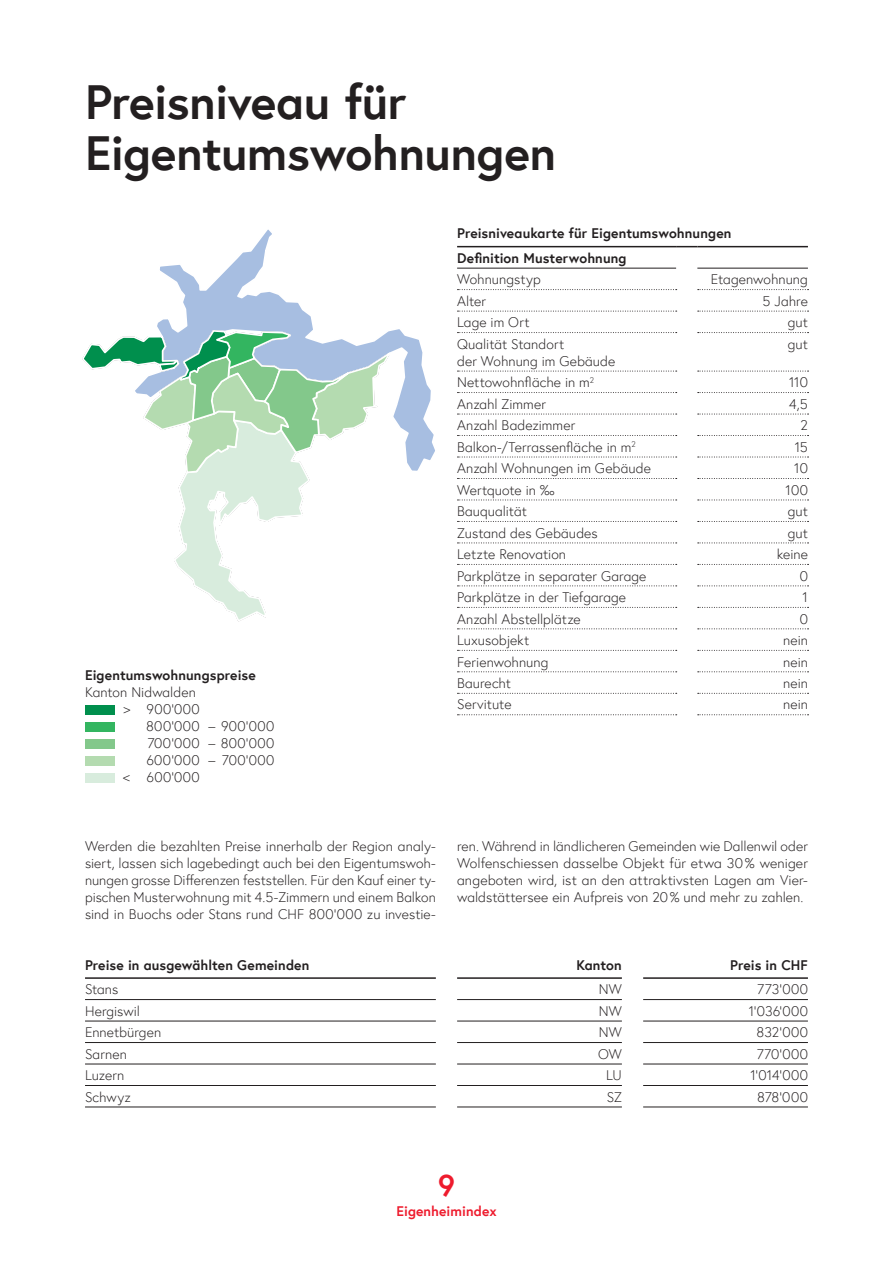
<style>
.page{position:relative;width:893px;height:1263px;background:#fff}
.page>*{position:absolute;margin:0;border:0;box-sizing:border-box;transform-origin:0 0}
.t1{font:48px/51px "Europa Bold Alt";letter-spacing:-.01em;color:#231f20}
.t2{font:30px "Europa Bold Alt";color:#ee1b2d}
.t3{font:13.8px/17px "Europa Light Alt";letter-spacing:.005em;color:#231f20;text-align:justify}
.t4{font:13.8px/24.6px "Europa Bold Alt";letter-spacing:.005em;color:#231f20}
.t5{font:13.8px "Europa Light Alt";letter-spacing:.035em;color:#231f20}
.t6{font:13.8px "Europa Bold Alt";letter-spacing:.005em;color:#ee1b2d}
</style>
<div class="page">
<svg style="left:157px;top:229px;width:278px;height:242px"></svg>
<svg style="left:82px;top:329px;width:312px;height:293px"></svg>
<hr style="left:457px;top:977px;width:165px;height:2px;background:#231f20">
<hr style="left:643px;top:999px;width:165px;height:1px;background:#231f20">
<hr style="left:85px;top:977px;width:351px;height:2px;background:#231f20">
<hr style="left:85px;top:999px;width:351px;height:1px;background:#231f20">
<hr style="left:85px;top:1021px;width:351px;height:1px;background:#231f20">
<hr style="left:85px;top:1042px;width:351px;height:1px;background:#231f20">
<hr style="left:85px;top:1064px;width:351px;height:1px;background:#231f20">
<hr style="left:85px;top:1085px;width:351px;height:1px;background:#231f20">
<hr style="left:85px;top:1107px;width:351px;height:1px;background:#231f20">
<hr style="left:457px;top:999px;width:165px;height:1px;background:#231f20">
<hr style="left:457px;top:1021px;width:165px;height:1px;background:#231f20">
<hr style="left:457px;top:1042px;width:165px;height:1px;background:#231f20">
<hr style="left:457px;top:1064px;width:165px;height:1px;background:#231f20">
<hr style="left:457px;top:1085px;width:165px;height:1px;background:#231f20">
<hr style="left:457px;top:1107px;width:165px;height:1px;background:#231f20">
<hr style="left:643px;top:1042px;width:165px;height:1px;background:#231f20">
<hr style="left:643px;top:1064px;width:165px;height:1px;background:#231f20">
<hr style="left:643px;top:1085px;width:165px;height:1px;background:#231f20">
<hr style="left:643px;top:1107px;width:165px;height:1px;background:#231f20">
<hr style="left:643px;top:977px;width:165px;height:2px;background:#231f20">
<hr style="left:643px;top:1021px;width:165px;height:1px;background:#231f20">
<hr style="left:457px;top:246px;width:219px;height:1px;background:#231f20">
<svg style="left:676px;top:246px;width:21px;height:1px"></svg>
<hr style="left:697px;top:246px;width:111px;height:1px;background:#231f20">
<hr style="left:457px;top:268px;width:219px;height:1px;background:#231f20">
<hr style="left:697px;top:268px;width:111px;height:1px;background:#231f20">
<svg style="left:457px;top:289px;width:220px;height:1px"></svg>
<svg style="left:457px;top:311px;width:220px;height:1px"></svg>
<svg style="left:457px;top:332px;width:220px;height:1px"></svg>
<svg style="left:457px;top:371px;width:220px;height:1px"></svg>
<svg style="left:457px;top:392px;width:220px;height:1px"></svg>
<svg style="left:457px;top:414px;width:220px;height:1px"></svg>
<svg style="left:457px;top:435px;width:220px;height:1px"></svg>
<svg style="left:457px;top:457px;width:220px;height:1px"></svg>
<svg style="left:457px;top:478px;width:220px;height:1px"></svg>
<svg style="left:457px;top:500px;width:220px;height:1px"></svg>
<svg style="left:457px;top:521px;width:220px;height:1px"></svg>
<svg style="left:457px;top:542px;width:220px;height:1px"></svg>
<svg style="left:457px;top:564px;width:220px;height:1px"></svg>
<svg style="left:457px;top:585px;width:220px;height:1px"></svg>
<svg style="left:457px;top:607px;width:220px;height:1px"></svg>
<svg style="left:457px;top:628px;width:220px;height:1px"></svg>
<svg style="left:457px;top:650px;width:220px;height:1px"></svg>
<svg style="left:457px;top:671px;width:220px;height:1px"></svg>
<svg style="left:457px;top:693px;width:220px;height:1px"></svg>
<svg style="left:457px;top:714px;width:220px;height:1px"></svg>
<svg style="left:698px;top:289px;width:110px;height:1px"></svg>
<svg style="left:698px;top:311px;width:110px;height:1px"></svg>
<svg style="left:698px;top:332px;width:110px;height:1px"></svg>
<svg style="left:698px;top:371px;width:110px;height:1px"></svg>
<svg style="left:698px;top:392px;width:110px;height:1px"></svg>
<svg style="left:698px;top:414px;width:110px;height:1px"></svg>
<svg style="left:698px;top:435px;width:110px;height:1px"></svg>
<svg style="left:698px;top:457px;width:110px;height:1px"></svg>
<svg style="left:698px;top:478px;width:110px;height:1px"></svg>
<svg style="left:698px;top:500px;width:110px;height:1px"></svg>
<svg style="left:698px;top:521px;width:110px;height:1px"></svg>
<svg style="left:698px;top:542px;width:110px;height:1px"></svg>
<svg style="left:698px;top:564px;width:110px;height:1px"></svg>
<svg style="left:698px;top:585px;width:110px;height:1px"></svg>
<svg style="left:698px;top:607px;width:110px;height:1px"></svg>
<svg style="left:698px;top:628px;width:110px;height:1px"></svg>
<svg style="left:698px;top:650px;width:110px;height:1px"></svg>
<svg style="left:698px;top:671px;width:110px;height:1px"></svg>
<svg style="left:698px;top:693px;width:110px;height:1px"></svg>
<svg style="left:698px;top:714px;width:110px;height:1px"></svg>
<div style="left:85px;top:705px;width:30px;height:9px;background:#008f4d"></div>
<div style="left:85px;top:722px;width:30px;height:9px;background:#33b560"></div>
<div style="left:85px;top:739px;width:30px;height:9px;background:#83c88b"></div>
<div style="left:85px;top:756px;width:30px;height:9px;background:#b4dbb0"></div>
<div style="left:85px;top:773px;width:30px;height:9px;background:#d8ecdd"></div>
<h1 class="t1" style="left:85px;top:75px;width:473px">Preisniveau für<br>Eigentumswohnungen</h1>
<p class="t4" style="left:85px;top:663px;width:172px">Eigentumswohnungspreise</p>
<p class="t3" style="left:85px;top:684px;width:112px">Kanton Nidwalden</p>
<p class="t3" style="left:123px;top:701px;width:78px">&gt; 900'000</p>
<p class="t5" style="left:146px;top:718px;width:129px">800'000 – 900'000</p>
<p class="t5" style="left:147px;top:735px;width:128px">700'000 – 800'000</p>
<p class="t5" style="left:147px;top:752px;width:129px">600'000 – 700'000</p>
<p class="t3" style="left:123px;top:769px;width:78px">&lt; 600'000</p>
<p class="t4" style="left:457px;top:221px;width:276px">Preisniveaukarte für Eigentumswohnungen<br>Definition Musterwohnung</p>
<p class="t3" style="left:457px;top:271px;width:85px">Wohnungstyp</p>
<p class="t3" style="left:711px;top:271px;width:99px">Etagenwohnung</p>
<p class="t3" style="left:457px;top:292px;width:31px">Alter</p>
<p class="t3" style="left:763px;top:292px;width:47px">5 Jahre</p>
<p class="t3" style="left:457px;top:314px;width:74px">Lage im Ort</p>
<p class="t3" style="left:788px;top:314px;width:22px">gut</p>
<p class="t3" style="left:457px;top:335px;width:160px">Qualität Standort<br>der Wohnung im Gebäude</p>
<p class="t3" style="left:788px;top:335px;width:22px">gut</p>
<p class="t3" style="left:457px;top:374px;width:139px">Nettowohnfläche in m<sup>2</sup></p>
<p class="t3" style="left:789px;top:374px;width:20px">110</p>
<p class="t3" style="left:457px;top:395px;width:90px">Anzahl Zimmer</p>
<p class="t3" style="left:789px;top:395px;width:20px">4,5</p>
<p class="t3" style="left:457px;top:417px;width:120px">Anzahl Badezimmer</p>
<p class="t3" style="left:800px;top:417px;width:9px">2</p>
<p class="t3" style="left:457px;top:438px;width:180px">Balkon-/Terrassenfläche in m<sup>2</sup></p>
<p class="t3" style="left:795px;top:438px;width:15px">15</p>
<p class="t3" style="left:457px;top:460px;width:195px">Anzahl Wohnungen im Gebäude</p>
<p class="t3" style="left:794px;top:460px;width:15px">10</p>
<p class="t3" style="left:457px;top:481px;width:99px">Wertquote in ‰</p>
<p class="t3" style="left:786px;top:481px;width:24px">100</p>
<p class="t3" style="left:457px;top:503px;width:71px">Bauqualität</p>
<p class="t3" style="left:788px;top:503px;width:22px">gut</p>
<p class="t3" style="left:457px;top:524px;width:142px">Zustand des Gebäudes</p>
<p class="t3" style="left:788px;top:524px;width:22px">gut</p>
<p class="t3" style="left:457px;top:546px;width:110px">Letzte Renovation</p>
<p class="t3" style="left:777px;top:546px;width:33px">keine</p>
<p class="t3" style="left:457px;top:567px;width:191px">Parkplätze in separater Garage</p>
<p class="t3" style="left:800px;top:567px;width:10px">0</p>
<p class="t3" style="left:457px;top:589px;width:171px">Parkplätze in der Tiefgarage</p>
<p class="t3" style="left:802px;top:589px;width:7px">1</p>
<p class="t3" style="left:457px;top:610px;width:125px">Anzahl Abstellplätze</p>
<p class="t3" style="left:800px;top:610px;width:10px">0</p>
<p class="t3" style="left:457px;top:631px;width:74px">Luxusobjekt</p>
<p class="t3" style="left:783px;top:631px;width:26px">nein</p>
<p class="t3" style="left:457px;top:653px;width:93px">Ferienwohnung</p>
<p class="t3" style="left:783px;top:653px;width:26px">nein</p>
<p class="t3" style="left:457px;top:674px;width:56px">Baurecht</p>
<p class="t3" style="left:783px;top:674px;width:26px">nein</p>
<p class="t3" style="left:457px;top:696px;width:56px">Servitute</p>
<p class="t3" style="left:783px;top:696px;width:26px">nein</p>
<p class="t3" style="left:85px;top:837px;width:352px">Werden die bezahlten Preise innerhalb der Region analy&shy;siert, lassen sich lagebedingt auch bei den Eigentumswoh&shy;nungen grosse Differenzen feststellen. Für den Kauf einer ty&shy;pischen Musterwohnung mit 4.5-Zimmern und einem Balkon sind in Buochs oder Stans rund CHF 800‘000 zu investie-</p>
<p class="t3" style="left:457px;top:837px;width:352px">ren. Während in ländlicheren Gemeinden wie Dallenwil oder Wolfenschiessen dasselbe Objekt für etwa 30% weniger angeboten wird, ist an den attraktivsten Lagen am Vier&shy;waldstättersee ein Aufpreis von 20% und mehr zu zahlen.</p>
<p class="t4" style="left:85px;top:952px;width:226px">Preise in ausgewählten Gemeinden</p>
<p class="t4" style="left:576px;top:952px;width:47px">Kanton</p>
<p class="t4" style="left:730px;top:952px;width:79px">Preis in CHF</p>
<p class="t3" style="left:85px;top:981px;width:35px">Stans</p>
<p class="t3" style="left:599px;top:981px;width:25px">NW</p>
<p class="t3" style="left:757px;top:981px;width:52px">773‘000</p>
<p class="t3" style="left:85px;top:1002px;width:57px">Hergiswil</p>
<p class="t3" style="left:599px;top:1002px;width:25px">NW</p>
<p class="t3" style="left:749px;top:1002px;width:61px">1'036‘000</p>
<p class="t3" style="left:85px;top:1024px;width:78px">Ennetbürgen</p>
<p class="t3" style="left:599px;top:1024px;width:25px">NW</p>
<p class="t3" style="left:756px;top:1024px;width:53px">832‘000</p>
<p class="t3" style="left:85px;top:1045px;width:43px">Sarnen</p>
<p class="t3" style="left:598px;top:1045px;width:25px">OW</p>
<p class="t3" style="left:757px;top:1045px;width:53px">770‘000</p>
<p class="t3" style="left:85px;top:1067px;width:41px">Luzern</p>
<p class="t3" style="left:606px;top:1067px;width:17px">LU</p>
<p class="t3" style="left:750px;top:1067px;width:59px">1‘014‘000</p>
<p class="t3" style="left:85px;top:1088px;width:47px">Schwyz</p>
<p class="t3" style="left:607px;top:1088px;width:17px">SZ</p>
<p class="t3" style="left:757px;top:1088px;width:52px">878‘000</p>
<h2 class="t2" style="left:438px;top:1165px;width:18px">9</h2>
<p class="t6" style="left:397px;top:1202px;width:102px">Eigenheimindex</p>
</div>
